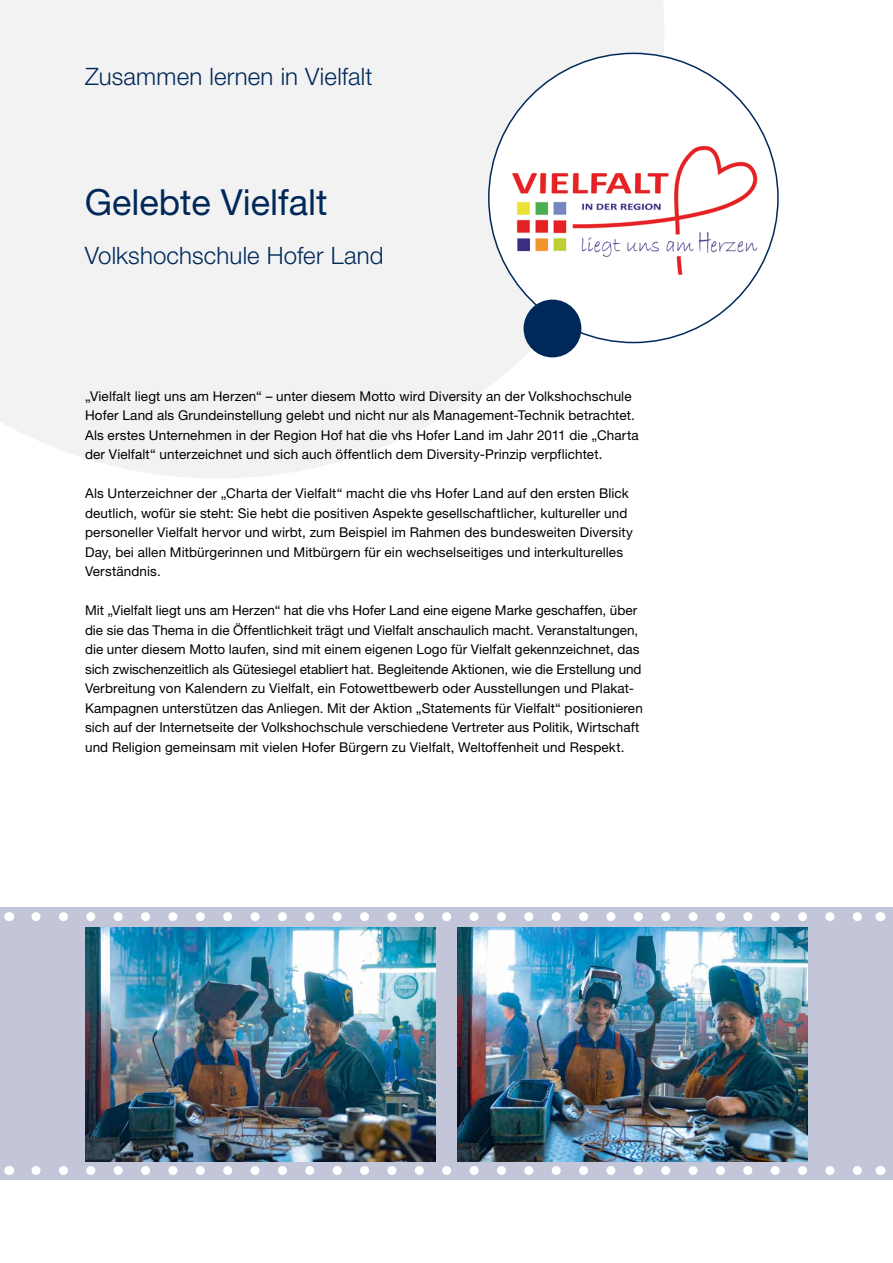
<style>
.page{position:relative;width:893px;height:1263px;background:#fff}
.page>*{position:absolute;margin:0;border:0;box-sizing:border-box;transform-origin:0 0}
.t1{font:36px "Helvetica Neue LT Std";color:#002959}
.t2{font:300 24px "Helvetica Neue LT Std";letter-spacing:.01em;color:#002959}
.t3{font:13.5px/19.5px "Helvetica Neue LT Std";letter-spacing:.005em;color:#000}
</style>
<div class="page">
<svg style="left:0;top:0;width:664px;height:478px;fill:#f2f2f2"></svg>
<div style="left:0;top:907px;width:893px;height:273px;background:#c3c6d9"></div>
<svg style="left:36px;top:912px;width:826px;height:9px"></svg>
<svg style="left:36px;top:1166px;width:826px;height:9px"></svg>
<img style="left:457px;top:927px;width:351px;height:234px">
<img style="left:85px;top:927px;width:351px;height:234px">
<div style="left:489px;top:53px;width:289px;height:289px;background:#fff;border-radius:50%"></div>
<img style="left:489px;top:107px;width:289px;height:206px">
<div style="left:524px;top:300px;width:57px;height:57px;background:#002959;border-radius:50%"></div>
<h2 class="t2" style="left:85px;top:62px;width:289px">Zusammen lernen in Vielfalt</h2>
<h1 class="t1" style="left:85px;top:180px;width:244px">Gelebte Vielfalt</h1>
<h2 class="t2" style="left:85px;top:241px;width:300px">Volkshochschule Hofer Land</h2>
<p class="t3" style="left:85px;top:386px;width:555px">„Vielfalt liegt uns am Herzen“ – unter diesem Motto wird Diversity an der Volkshochschule Hofer Land als Grundeinstellung gelebt und nicht nur als Management-Technik betrachtet.<br>Als erstes Unternehmen in der Region Hof hat die vhs Hofer Land im Jahr 2011 die „Charta der Vielfalt“ unterzeichnet und sich auch öffentlich dem Diversity-Prinzip verpflichtet.</p>
<p class="t3" style="left:85px;top:483px;width:549px">Als Unterzeichner der „Charta der Vielfalt“ macht die vhs Hofer Land auf den ersten Blick deutlich, wofür sie steht: Sie hebt die positiven Aspekte gesellschaftlicher, kultureller und personeller Vielfalt hervor und wirbt, zum Beispiel im Rahmen des bundesweiten Diversity Day, bei allen Mitbürgerinnen und Mitbürgern für ein wechselseitiges und interkulturelles Verständnis.</p>
<p class="t3" style="left:85px;top:600px;width:559px">Mit „Vielfalt liegt uns am Herzen“ hat die vhs Hofer Land eine eigene Marke geschaffen, über die sie das Thema in die Öffentlichkeit trägt und Vielfalt anschaulich macht. Veranstaltungen, die unter diesem Motto laufen, sind mit einem eigenen Logo für Vielfalt gekennzeichnet, das sich zwischenzeitlich als Gütesiegel etabliert hat. Begleitende Aktionen, wie die Erstellung und Verbreitung von Kalendern zu Vielfalt, ein Fotowettbewerb oder Ausstellungen und Plakat-Kampagnen unterstützen das Anliegen. Mit der Aktion „Statements für Vielfalt“ positionieren sich auf der Internetseite der Volkshochschule verschiedene Vertreter aus Politik, Wirtschaft und Religion gemeinsam mit vielen Hofer Bürgern zu Vielfalt, Weltoffenheit und Respekt.</p>
</div>
